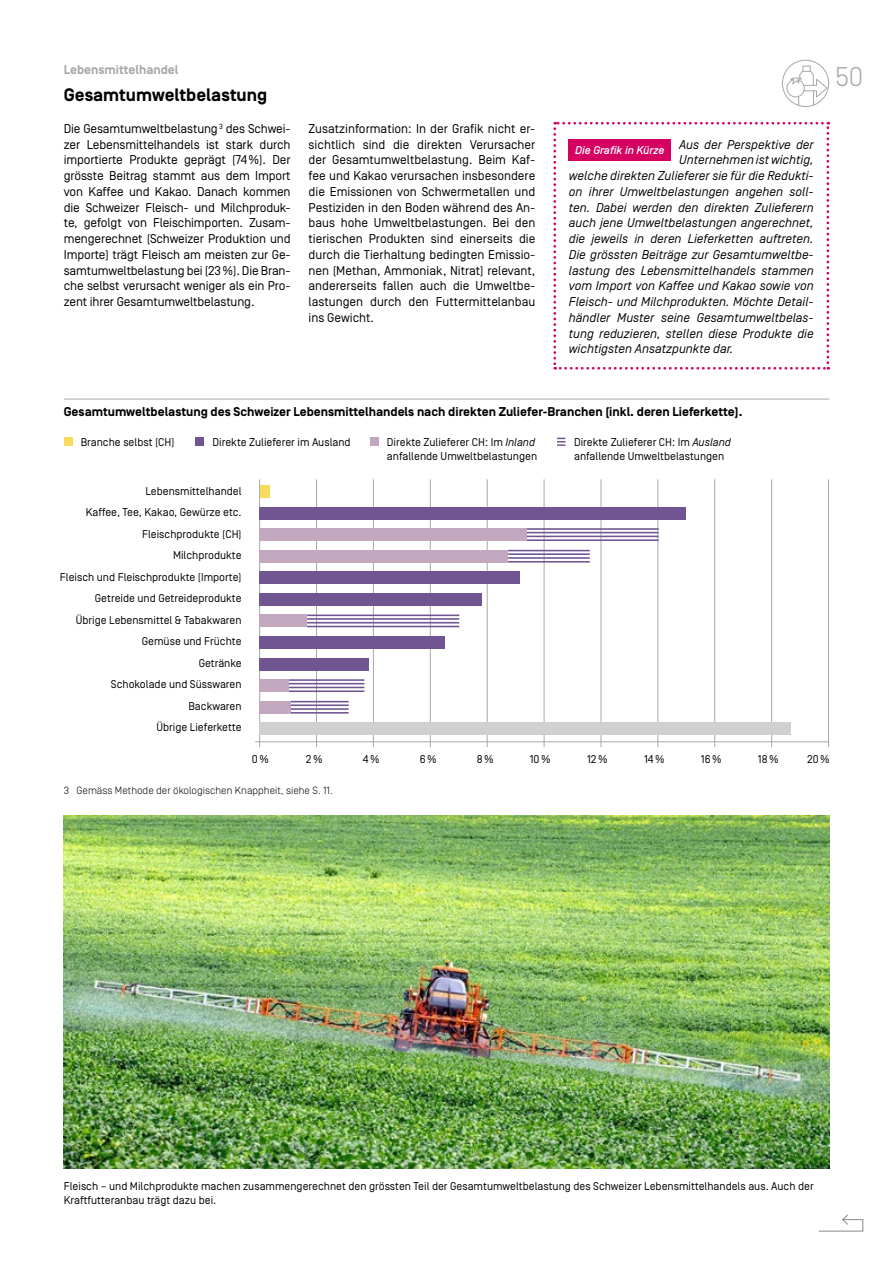
<style>
.page{position:relative;width:893px;height:1263px;background:#fff}
.page>*{position:absolute;margin:0;border:0;box-sizing:border-box;transform-origin:0 0}
.t1{font:300 27px "Simplon BP";color:#a7a9a9}
.Tt_12_bold{font:700 18px "Simplon BP";color:#000}
.Tt_8_5_Regular_Grund{font:12.75px/15.8px "Simplon BP Regular";letter-spacing:-.01em;color:#000;text-align:justify}
.Tt_8_5_Regular_ital{font:italic 12.75px "Simplon BP Regular";color:#000}
.Tt_8_5_bold_m_Linie{font:700 12.75px "Simplon BP";color:#000}
.Text_8_5_bold_grau_K{font:700 12.75px "Simplon BP";color:#a7a9a9}
.Tt_7_5_regular{font:11.25px/13.5px "Simplon BP Regular";color:#000}
.Tt_7_5_regular_recht{font:11.25px "Simplon BP Regular";color:#000}
.Tt_7_5_medium{font:italic 500 11.25px "Simplon BP";color:#fff}
.Fussnote_7{font:300 10.5px "Simplon BP";color:#000}
.s1{font-style:italic}
</style>
<div class="page">
<hr style="left:64px;top:399px;width:765px;height:1px;background:#a7a9a9">
<div style="left:64px;top:437px;width:8px;height:9px;background:#f8da5d"></div>
<div style="left:196px;top:437px;width:8px;height:9px;background:#715593"></div>
<div style="left:370px;top:437px;width:8px;height:9px;background:#c3a7bf"></div>
<svg style="left:557px;top:437px;width:9px;height:9px"></svg>
<svg style="left:557px;top:438px;width:8px;height:8px"></svg>
<hr style="left:255px;top:741px;width:574px;height:1px;background:#a7a9a9">
<hr style="left:316px;top:479px;width:1px;height:268px;background:#a7a9a9">
<hr style="left:259px;top:479px;width:1px;height:268px;background:#a7a9a9">
<hr style="left:373px;top:479px;width:1px;height:268px;background:#a7a9a9">
<hr style="left:430px;top:479px;width:1px;height:268px;background:#a7a9a9">
<hr style="left:487px;top:479px;width:1px;height:268px;background:#a7a9a9">
<hr style="left:544px;top:479px;width:1px;height:268px;background:#a7a9a9">
<hr style="left:658px;top:479px;width:1px;height:268px;background:#a7a9a9">
<hr style="left:601px;top:479px;width:1px;height:268px;background:#a7a9a9">
<hr style="left:771px;top:479px;width:1px;height:268px;background:#a7a9a9">
<hr style="left:714px;top:479px;width:1px;height:268px;background:#a7a9a9">
<hr style="left:828px;top:479px;width:1px;height:268px;background:#a7a9a9">
<div style="left:259px;top:722px;width:532px;height:13px;background:#cfd0d0"></div>
<div style="left:259px;top:571px;width:261px;height:13px;background:#715593"></div>
<div style="left:259px;top:507px;width:427px;height:12px;background:#715593"></div>
<div style="left:259px;top:593px;width:223px;height:13px;background:#715593"></div>
<div style="left:259px;top:636px;width:186px;height:13px;background:#715593"></div>
<div style="left:259px;top:658px;width:110px;height:12px;background:#715593"></div>
<div style="left:260px;top:485px;width:9px;height:13px;background:#f8da5d"></div>
<hr style="left:508px;top:553px;width:82px;height:2px;background:#715593">
<hr style="left:508px;top:557px;width:82px;height:2px;background:#715593">
<hr style="left:508px;top:561px;width:82px;height:1px;background:#715593">
<hr style="left:508px;top:550px;width:82px;height:1px;background:#715593">
<div style="left:259px;top:550px;width:249px;height:12px;background:#c3a7bf"></div>
<hr style="left:291px;top:704px;width:58px;height:2px;background:#715593">
<hr style="left:291px;top:708px;width:58px;height:2px;background:#715593">
<hr style="left:291px;top:712px;width:58px;height:2px;background:#715593">
<hr style="left:291px;top:701px;width:58px;height:1px;background:#715593">
<div style="left:259px;top:701px;width:32px;height:12px;background:#c3a7bf"></div>
<hr style="left:288px;top:683px;width:76px;height:1px;background:#715593">
<hr style="left:288px;top:687px;width:76px;height:1px;background:#715593">
<hr style="left:288px;top:690px;width:76px;height:2px;background:#715593">
<hr style="left:288px;top:679px;width:76px;height:2px;background:#715593">
<div style="left:259px;top:679px;width:30px;height:13px;background:#c3a7bf"></div>
<hr style="left:527px;top:532px;width:132px;height:1px;background:#715593">
<hr style="left:527px;top:536px;width:132px;height:1px;background:#715593">
<hr style="left:527px;top:539px;width:132px;height:2px;background:#715593">
<hr style="left:527px;top:528px;width:132px;height:2px;background:#715593">
<div style="left:259px;top:528px;width:268px;height:13px;background:#c3a7bf"></div>
<div style="left:259px;top:614px;width:48px;height:13px;background:#c3a7bf"></div>
<hr style="left:307px;top:618px;width:152px;height:2px;background:#715593">
<hr style="left:307px;top:622px;width:152px;height:1px;background:#715593">
<hr style="left:307px;top:626px;width:152px;height:1px;background:#715593">
<hr style="left:307px;top:614px;width:152px;height:2px;background:#715593">
<svg style="left:553px;top:122px;width:276px;height:248px"></svg>
<div style="left:569px;top:140px;width:102px;height:21px;background:#d50062"></div>
<div style="left:802px;top:66px;width:9px;height:5px;border:1px solid #a7a9a9"></div>
<div style="left:782px;top:60px;width:47px;height:47px;border:1px solid #a7a9a9;border-radius:50%"></div>
<svg style="left:786px;top:70px;width:42px;height:35px"></svg>
<img style="left:64px;top:815px;width:765px;height:353px">
<p class="Text_8_5_bold_grau_K" style="left:64px;top:63px;width:116px">Lebensmittelhandel</p>
<p class="Tt_12_bold" style="left:64px;top:85px;width:205px">Gesamtumweltbelastung</p>
<p class="Tt_8_5_Regular_Grund" style="left:64px;top:120px;width:228px">Die Gesamtumweltbelastung <sup>3</sup> des Schwei&shy;zer Lebensmittelhandels ist stark durch importierte Produkte geprägt (74%). Der grösste Beitrag stammt aus dem Import von Kaffee und Kakao. Danach kommen die Schweizer Fleisch- und Milchproduk&shy;te, gefolgt von Fleischimporten. Zusam&shy;mengerechnet (Schweizer Produktion und Importe) trägt Fleisch am meisten zur Ge&shy;samtumweltbelastung bei (23%). Die Bran&shy;che selbst verursacht weniger als ein Pro&shy;zent ihrer Gesamtumweltbelastung.</p>
<p class="Tt_8_5_Regular_Grund" style="left:309px;top:120px;width:228px">Zusatzinformation: In der Grafik nicht er&shy;sichtlich sind die direkten Verursacher der Gesamtumweltbelastung. Beim Kaf&shy;fee und Kakao verursachen insbesondere die Emissionen von Schwermetallen und Pestiziden in den Boden während des An&shy;baus hohe Umweltbelastungen. Bei den tierischen Produkten sind einerseits die durch die Tierhaltung bedingten Emissio&shy;nen (Methan, Ammoniak, Nitrat) relevant, andererseits fallen auch die Umweltbe&shy;lastungen durch den Futtermittelanbau ins Gewicht.</p>
<p class="Tt_8_5_Regular_ital" style="left:679px;top:137px;width:136px">Aus der Perspektive der</p>
<p class="Tt_8_5_Regular_ital" style="left:679px;top:152px;width:136px">Unternehmen ist wichtig,</p>
<p class="Tt_8_5_Regular_ital" style="left:569px;top:168px;width:246px">welche direkten Zulieferer sie für die Redukti-</p>
<p class="Tt_8_5_Regular_ital" style="left:569px;top:184px;width:246px">on ihrer Umweltbelastungen angehen soll-</p>
<p class="Tt_8_5_Regular_ital" style="left:569px;top:200px;width:246px">ten. Dabei werden den direkten Zulieferern</p>
<p class="Tt_8_5_Regular_ital" style="left:569px;top:215px;width:246px">auch jene Umweltbelastungen angerechnet,</p>
<p class="Tt_8_5_Regular_ital" style="left:569px;top:231px;width:246px">die jeweils in deren Lieferketten auftreten.</p>
<p class="Tt_8_5_Regular_ital" style="left:569px;top:247px;width:246px">Die grössten Beiträge zur Gesamtumweltbe-</p>
<p class="Tt_8_5_Regular_ital" style="left:569px;top:263px;width:246px">lastung des Lebensmittelhandels stammen</p>
<p class="Tt_8_5_Regular_ital" style="left:569px;top:278px;width:246px">vom Import von Kaffee und Kakao sowie von</p>
<p class="Tt_8_5_Regular_ital" style="left:569px;top:294px;width:246px">Fleisch- und Milchprodukten. Möchte Detail-</p>
<p class="Tt_8_5_Regular_ital" style="left:569px;top:310px;width:246px">händler Muster seine Gesamtumweltbelas-</p>
<p class="Tt_8_5_Regular_ital" style="left:569px;top:326px;width:246px">tung reduzieren, stellen diese Produkte die</p>
<p class="Tt_8_5_Regular_ital" style="left:569px;top:341px;width:166px">wichtigsten Ansatzpunkte dar.</p>
<p class="Tt_7_5_medium" style="left:575px;top:144px;width:91px">Die Grafik in Kürze</p>
<h1 class="t1" style="left:835px;top:60px;width:30px">50</h1>
<p class="Tt_8_5_bold_m_Linie" style="left:64px;top:405px;width:680px">Gesamtumweltbelastung des Schweizer Lebensmittelhandels nach direkten Zuliefer-Branchen (inkl. deren Lieferkette).</p>
<p class="Tt_7_5_regular" style="left:81px;top:435px;width:95px">Branche selbst (CH)</p>
<p class="Tt_7_5_regular" style="left:213px;top:435px;width:140px">Direkte Zulieferer im Ausland</p>
<p class="Tt_7_5_regular" style="left:387px;top:435px;width:150px">Direkte Zulieferer CH: Im <span class="s1">Inland</span></p>
<p class="Tt_7_5_regular" style="left:574px;top:435px;width:158px">Direkte Zulieferer CH: Im <span class="s1">Ausland</span></p>
<p class="Tt_7_5_regular" style="left:387px;top:449px;width:152px">anfallende Umweltbelastungen</p>
<p class="Tt_7_5_regular" style="left:574px;top:449px;width:152px">anfallende Umweltbelastungen</p>
<p class="Tt_7_5_regular_recht" style="left:145px;top:484px;width:98px">Lebensmittelhandel</p>
<p class="Tt_7_5_regular_recht" style="left:86px;top:506px;width:157px">Kaffee, Tee, Kakao, Gewürze etc.</p>
<p class="Tt_7_5_regular_recht" style="left:142px;top:527px;width:101px">Fleischprodukte (CH)</p>
<p class="Tt_7_5_regular_recht" style="left:173px;top:549px;width:70px">Milchprodukte</p>
<p class="Tt_7_5_regular_recht" style="left:60px;top:570px;width:183px">Fleisch und Fleischprodukte (Importe)</p>
<p class="Tt_7_5_regular_recht" style="left:95px;top:592px;width:148px">Getreide und Getreideprodukte</p>
<p class="Tt_7_5_regular_recht" style="left:76px;top:613px;width:167px">Übrige Lebensmittel &amp; Tabakwaren</p>
<p class="Tt_7_5_regular_recht" style="left:142px;top:635px;width:101px">Gemüse und Früchte</p>
<p class="Tt_7_5_regular_recht" style="left:199px;top:656px;width:44px">Getränke</p>
<p class="Tt_7_5_regular_recht" style="left:111px;top:678px;width:132px">Schokolade und Süsswaren</p>
<p class="Tt_7_5_regular_recht" style="left:188px;top:699px;width:55px">Backwaren</p>
<p class="Tt_7_5_regular_recht" style="left:156px;top:721px;width:87px">Übrige Lieferkette</p>
<p class="Tt_7_5_regular" style="left:252px;top:752px;width:18px">0%</p>
<p class="Tt_7_5_regular" style="left:306px;top:752px;width:18px">2%</p>
<p class="Tt_7_5_regular" style="left:363px;top:752px;width:18px">4%</p>
<p class="Tt_7_5_regular" style="left:420px;top:752px;width:18px">6%</p>
<p class="Tt_7_5_regular" style="left:477px;top:752px;width:18px">8%</p>
<p class="Tt_7_5_regular" style="left:530px;top:752px;width:22px">10%</p>
<p class="Tt_7_5_regular" style="left:587px;top:752px;width:22px">12%</p>
<p class="Tt_7_5_regular" style="left:644px;top:752px;width:22px">14%</p>
<p class="Tt_7_5_regular" style="left:701px;top:752px;width:22px">16%</p>
<p class="Tt_7_5_regular" style="left:758px;top:752px;width:22px">18%</p>
<p class="Tt_7_5_regular" style="left:807px;top:752px;width:24px">20%</p>
<p class="Fussnote_7" style="left:64px;top:785px;width:271px">3 Gemäss Methode der ökologischen Knappheit, siehe S. 11.</p>
<p class="Tt_7_5_regular" style="left:64px;top:1179px;width:751px">Fleisch – und Milchprodukte machen zusammengerechnet den grössten Teil der Gesamtumweltbelastung des Schweizer Lebensmittelhandels aus. Auch der<br>Kraftfutteranbau trägt dazu bei.</p>
</div>
